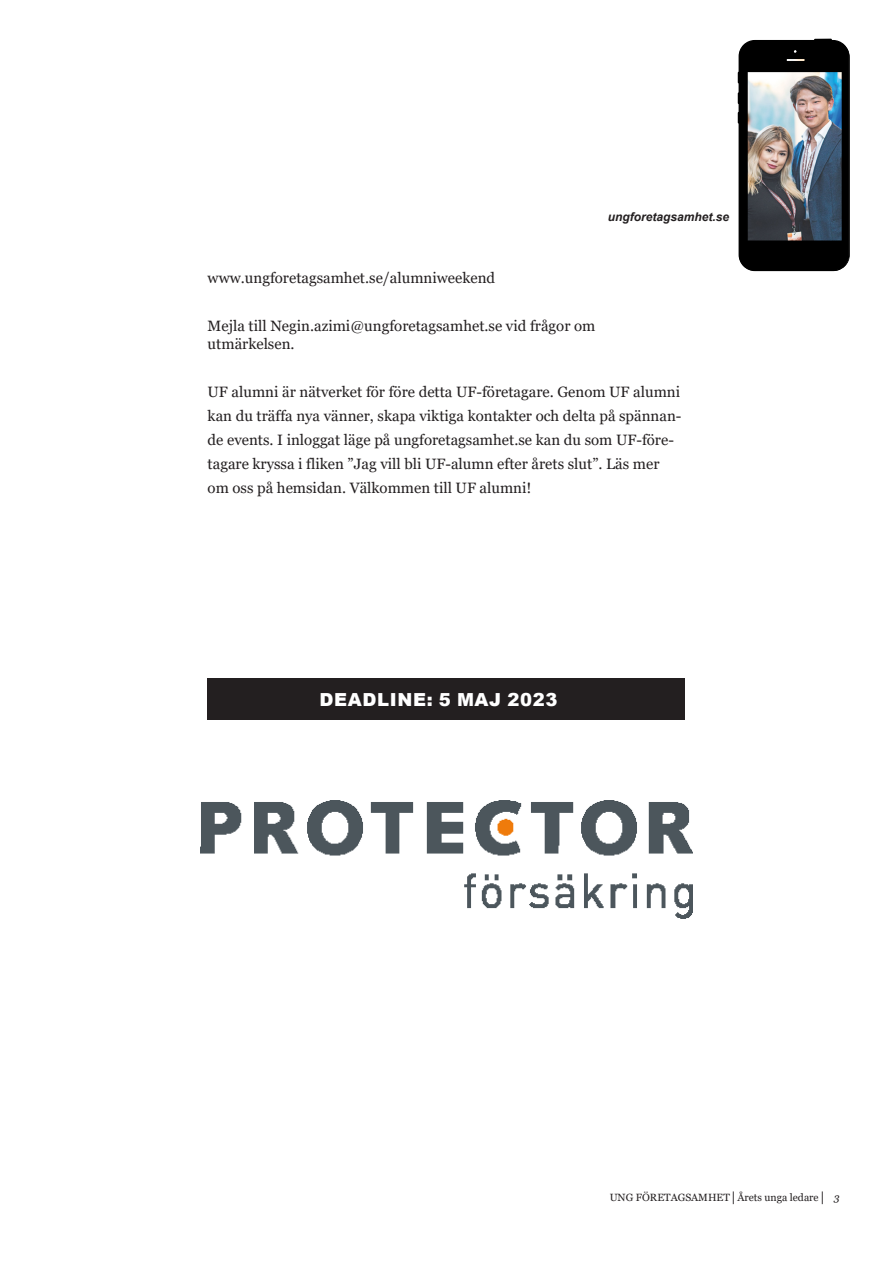
<style>
.page{position:relative;width:893px;height:1263px;background:#fff}
.page>*{position:absolute;margin:0;border:0;box-sizing:border-box;transform-origin:0 0}
.t1{font:900 18px "Arial";letter-spacing:.035em;color:#fff}
.t2{font:15px/24px "Georgia";color:#231f20}
.t3{font:italic 700 12px "Arial";color:#231f20}
.t4{font:10.5px "Georgia";color:#231f20}
.s1{font-style:italic}
</style>
<div class="page">
<div style="left:208px;top:678px;width:477px;height:42px;background:#231f20"></div>
<hr style="left:814px;top:39px;width:18px;height:3px;background:#000">
<img style="left:738px;top:40px;width:112px;height:231px">
<img style="left:200px;top:800px;width:493px;height:118px">
<p class="t3" style="left:608px;top:208px;width:123px">ungforetagsamhet.se</p>
<p class="t2" style="left:208px;top:266px;width:289px">www.ungforetagsamhet.se/alumniweekend</p>
<p class="t2" style="left:208px;top:317px;width:389px;line-height:18px">Mejla till Negin.azimi@ungforetagsamhet.se vid frågor om utmärkelsen.</p>
<p class="t2" style="left:208px;top:380px;width:475px">UF alumni är nätverket för före detta UF-företagare. Genom UF alumni kan du träffa nya vänner, skapa viktiga kontakter och delta på spännan&shy;de events. I inloggat läge på ungforetagsamhet.se kan du som UF-före&shy;tagare kryssa i fliken ”Jag vill bli UF-alumn efter årets slut”. Läs mer om oss på hemsidan. Välkommen till UF alumni!</p>
<p class="t1" style="left:320px;top:686px;width:239px">DEADLINE: 5 MAJ 2023</p>
<p class="t4" style="left:610px;top:1191px;width:231px">UNG FÖRETAGSAMHET│Årets unga ledare│ <span class="s1">3</span></p>
</div>
